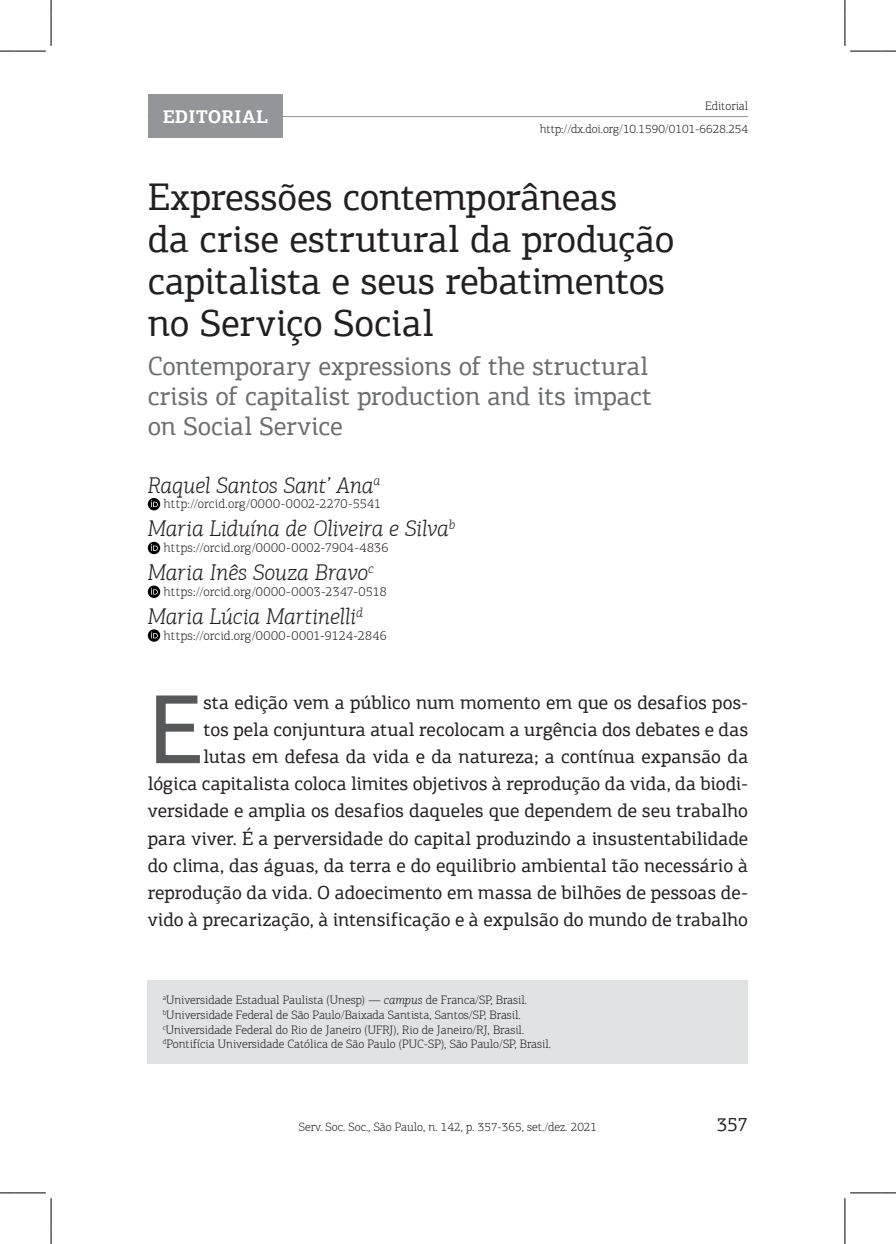
<style>
.page{position:relative;width:896px;height:1244px;background:#fff}
.page>*{position:absolute;margin:0;border:0;box-sizing:border-box;transform-origin:0 0}
.t1{font:97.48px "Ubuntu";color:#57585a}
.t2{font:38.5px/42px "PF Agora Slab Pro";letter-spacing:-.005em;color:#231f20}
.t3{font:26.25px/29.8px "PF Agora Slab Pro";letter-spacing:-.005em;color:#6c6d70}
.t4{font:italic 300 22.75px "PF Agora Slab Pro";letter-spacing:-.01em;color:#231f20}
.t5{font:19.25px/27.1px "PF Agora Slab Pro";color:#231f20;text-align:right}
.t6{font:700 18.38px "PF Agora Slab Pro";letter-spacing:.015em;color:#fff}
.t7{font:300 13.12px "PF Agora Slab Pro";letter-spacing:.015em;color:#231f20}
.t8{font:300 12.25px/14.9px "PF Agora Slab Pro";color:#231f20}
.s1{font-style:italic}
</style>
<div class="page">
<hr style="left:148px;top:116px;width:600px;height:1px;background:#939598">
<div style="left:148px;top:94px;width:135px;height:44px;background:#939598"></div>
<div style="left:148px;top:979px;width:600px;height:84px;background:#e1e2e4"></div>
<div style="left:148px;top:498px;width:12px;height:12px;background:#000001;border-radius:50%"></div>
<svg style="left:151px;top:500px;width:7px;height:7px"></svg>
<svg style="left:148px;top:541px;width:12px;height:13px"></svg>
<svg style="left:151px;top:544px;width:7px;height:6px"></svg>
<svg style="left:148px;top:585px;width:12px;height:13px"></svg>
<svg style="left:151px;top:587px;width:7px;height:7px"></svg>
<svg style="left:148px;top:629px;width:12px;height:12px"></svg>
<svg style="left:151px;top:631px;width:7px;height:7px"></svg>
<svg style="left:0;top:51px;width:14px;height:1px"></svg>
<svg style="left:882px;top:51px;width:14px;height:1px"></svg>
<svg style="left:0;top:1192px;width:14px;height:1px"></svg>
<svg style="left:882px;top:1192px;width:14px;height:1px"></svg>
<svg style="left:51px;top:0;width:1px;height:14px"></svg>
<svg style="left:51px;top:1229px;width:1px;height:14px"></svg>
<svg style="left:844px;top:0;width:1px;height:14px"></svg>
<svg style="left:844px;top:1229px;width:1px;height:14px"></svg>
<hr style="left:14px;top:51px;width:32px;height:1px;background:#000">
<hr style="left:850px;top:51px;width:32px;height:1px;background:#000">
<hr style="left:14px;top:1192px;width:32px;height:1px;background:#000">
<hr style="left:850px;top:1192px;width:32px;height:1px;background:#000">
<hr style="left:51px;top:14px;width:1px;height:32px;background:#000">
<hr style="left:51px;top:1197px;width:1px;height:32px;background:#000">
<hr style="left:844px;top:14px;width:1px;height:32px;background:#000">
<hr style="left:844px;top:1197px;width:1px;height:32px;background:#000">
<p class="t6" style="left:163px;top:105px;width:107px">EDITORIAL</p>
<p class="t8" style="left:705px;top:98px;width:45px">Editorial</p>
<p class="t8" style="left:540px;top:121px;width:210px">http://dx.doi.org/10.1590/0101-6628.254</p>
<h2 class="t2" style="left:148px;top:175px;width:528px">Expressões contemporâneas<br>da crise estrutural da produção capitalista e seus rebatimentos no Serviço Social</h2>
<h3 class="t3" style="left:148px;top:351px;width:505px">Contemporary expressions of the structural crisis of capitalist production and its impact on Social Service</h3>
<p class="t4" style="left:148px;top:471px;width:234px">Raquel Santos Sant’ Ana<sup>a</sup></p>
<p class="t7" style="left:164px;top:496px;width:219px">http://orcid.org/0000-0002-2270-5541</p>
<p class="t4" style="left:148px;top:515px;width:309px">Maria Liduína de Oliveira e Silva<sup>b</sup></p>
<p class="t7" style="left:164px;top:540px;width:226px">https://orcid.org/0000-0002-7904-4836</p>
<p class="t4" style="left:148px;top:559px;width:227px">Maria Inês Souza Bravo<sup>c</sup></p>
<p class="t7" style="left:164px;top:583px;width:225px">https://orcid.org/0000-0003-2347-0518</p>
<p class="t4" style="left:148px;top:603px;width:217px">Maria Lúcia Martinelli<sup>d</sup></p>
<p class="t7" style="left:164px;top:627px;width:225px">https://orcid.org/0000-0001-9124-2846</p>
<p class="t5" style="left:148px;top:688px;width:602px">sta edição vem a público num momento em que os desafios pos-<br>tos pela conjuntura atual recolocam a urgência dos debates e das<br>lutas em defesa da vida e da natureza; a contínua expansão da<br>lógica capitalista coloca limites objetivos à reprodução da vida, da biodi&shy;versidade e amplia os desafios daqueles que dependem de seu trabalho para viver. É a perversidade do capital produzindo a insustentabilidade do clima, das águas, da terra e do equilibrio ambiental tão necessário à reprodução da vida. O adoecimento em massa de bilhões de pessoas de&shy;vido à precarização, à intensificação e à expulsão do mundo de trabalho</p>
<h1 class="t1" style="left:148px;top:669px;width:57px">E</h1>
<p class="t8" style="left:163px;top:992px;width:390px"><sup>a</sup>Universidade Estadual Paulista (Unesp) — <span class="s1">campus</span> de Franca/SP, Brasil. <sup>b</sup>Universidade Federal de São Paulo/Baixada Santista, Santos/SP, Brasil. <sup>c</sup>Universidade Federal do Rio de Janeiro (UFRJ), Rio de Janeiro/RJ, Brasil. <sup>d</sup>Pontifícia Universidade Católica de São Paulo (PUC-SP), São Paulo/SP, Brasil.</p>
<p class="t8" style="left:299px;top:1118px;width:300px">Serv. Soc. Soc., São Paulo, n. 142, p. 357-365, set./dez. 2021</p>
<p class="t5" style="left:717px;top:1110px;width:33px">357</p>
</div>
